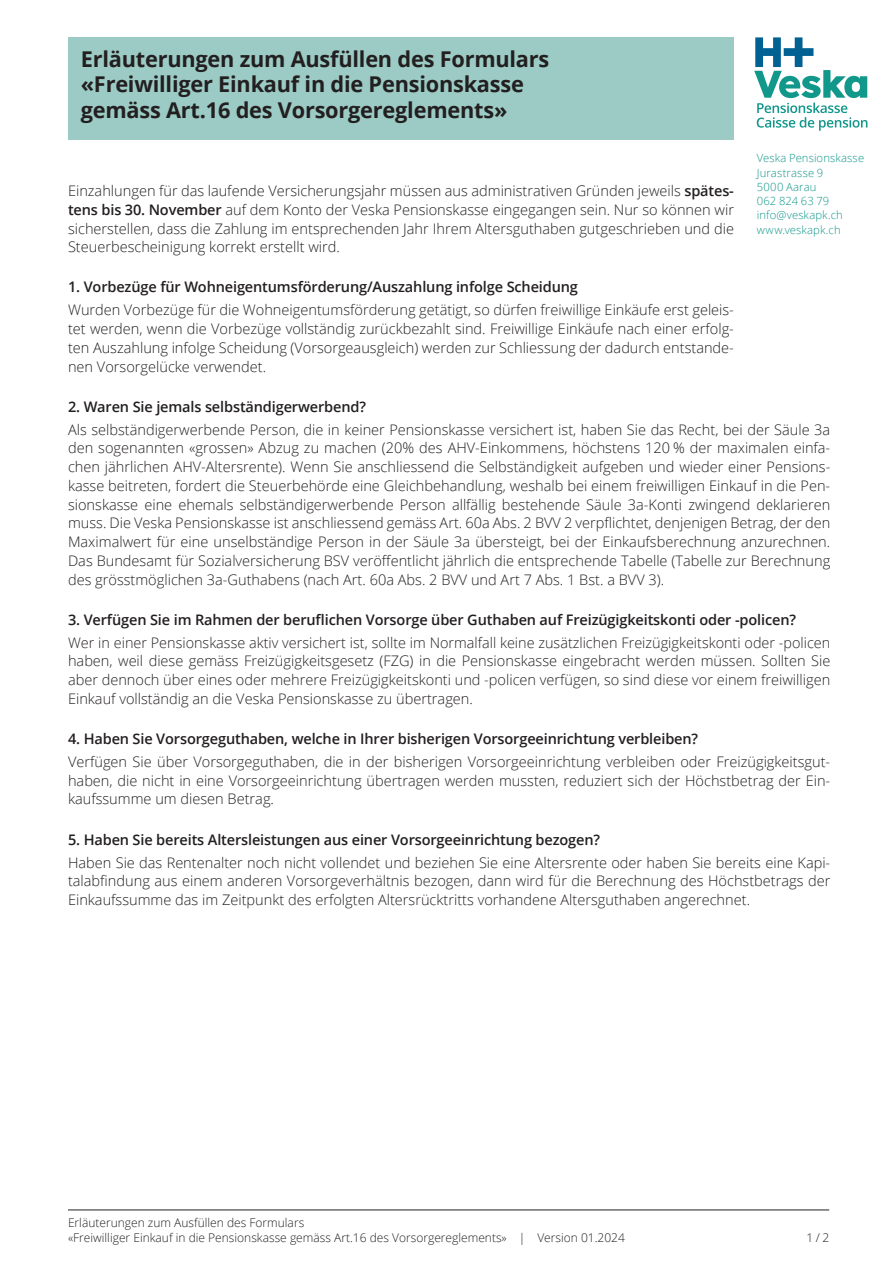
<style>
.page{position:relative;width:893px;height:1263px;background:#fff}
.page>*{position:absolute;margin:0;border:0;box-sizing:border-box;transform-origin:0 0}
.t1{font:700 21.75px/25.5px "Open Sans";letter-spacing:-.01em;color:#231f20}
.t2{font:300 14.55px/18.8px "Open Sans";color:#231f20;text-align:justify}
.t3{font:600 14.55px "Open Sans";letter-spacing:-.01em;color:#231f20}
.t4{font:300 12px/14.4px "Open Sans";color:#231f20}
.t5{font:300 11.25px/14.2px "Open Sans";letter-spacing:.01em;color:#12978b}
.s1{font-weight:600}
</style>
<div class="page">
<hr style="left:68px;top:1209px;width:761px;height:1px;background:#231f20">
<svg style="left:754px;top:37px;width:113px;height:94px"></svg>
<div style="left:68px;top:37px;width:666px;height:102px;background:#9bcbc4"></div>
<h1 class="t1" style="left:81px;top:46px;width:470px">Erläuterungen zum Ausfüllen des Formulars «Freiwilliger Einkauf in die Pensionskasse gemäss Art.16 des Vorsorgereglements»</h1>
<p class="t5" style="left:757px;top:151px;width:109px">Veska Pensionskasse<br>Jurastrasse 9<br>5000 Aarau<br>062 824 63 79 info@veskapk.ch www.veskapk.ch</p>
<p class="t2" style="left:68px;top:181px;width:667px">Einzahlungen für das laufende Versicherungsjahr müssen aus administrativen Gründen jeweils <span class="s1">spätes&shy;tens bis 30. November</span> auf dem Konto der Veska Pensionskasse eingegangen sein. Nur so können wir sicherstellen, dass die Zahlung im entsprechenden Jahr Ihrem Altersguthaben gutgeschrieben und die Steuerbescheinigung korrekt erstellt wird.</p>
<p class="t3" style="left:68px;top:277px;width:511px">1. Vorbezüge für Wohneigentumsförderung/Auszahlung infolge Scheidung</p>
<p class="t2" style="left:68px;top:300px;width:667px">Wurden Vorbezüge für die Wohneigentumsförderung getätigt, so dürfen freiwillige Einkäufe erst geleis&shy;tet werden, wenn die Vorbezüge vollständig zurückbezahlt sind. Freiwillige Einkäufe nach einer erfolg&shy;ten Auszahlung infolge Scheidung (Vorsorgeausgleich) werden zur Schliessung der dadurch entstande&shy;nen Vorsorgelücke verwendet.</p>
<p class="t3" style="left:68px;top:396px;width:299px">2. Waren Sie jemals selbständigerwerbend?</p>
<p class="t2" style="left:68px;top:420px;width:764px">Als selbständigerwerbende Person, die in keiner Pensionskasse versichert ist, haben Sie das Recht, bei der Säule 3a den sogenannten «grossen» Abzug zu machen (20% des AHV-Einkommens, höchstens 120 % der maximalen einfa&shy;chen jährlichen AHV-Altersrente). Wenn Sie anschliessend die Selbständigkeit aufgeben und wieder einer Pensions&shy;kasse beitreten, fordert die Steuerbehörde eine Gleichbehandlung, weshalb bei einem freiwilligen Einkauf in die Pen&shy;sionskasse eine ehemals selbständigerwerbende Person allfällig bestehende Säule 3a-Konti zwingend deklarieren muss. Die Veska Pensionskasse ist anschliessend gemäss Art. 60a Abs. 2 BVV 2 verpflichtet, denjenigen Betrag, der den Maximalwert für eine unselbständige Person in der Säule 3a übersteigt, bei der Einkaufsberechnung anzurechnen.<br>Das Bundesamt für Sozialversicherung BSV veröffentlicht jährlich die entsprechende Tabelle (Tabelle zur Berechnung des grösstmöglichen 3a-Guthabens (nach Art. 60a Abs. 2 BVV und Art 7 Abs. 1 Bst. a BVV 3).</p>
<p class="t3" style="left:68px;top:609px;width:729px">3. Verfügen Sie im Rahmen der beruflichen Vorsorge über Guthaben auf Freizügigkeitskonti oder -policen?</p>
<p class="t2" style="left:68px;top:633px;width:764px">Wer in einer Pensionskasse aktiv versichert ist, sollte im Normalfall keine zusätzlichen Freizügigkeitskonti oder -policen haben, weil diese gemäss Freizügigkeitsgesetz (FZG) in die Pensionskasse eingebracht werden müssen. Sollten Sie aber dennoch über eines oder mehrere Freizügigkeitskonti und -policen verfügen, so sind diese vor einem freiwilligen Einkauf vollständig an die Veska Pensionskasse zu übertragen.</p>
<p class="t3" style="left:68px;top:729px;width:632px">4. Haben Sie Vorsorgeguthaben, welche in Ihrer bisherigen Vorsorgeeinrichtung verbleiben?</p>
<p class="t2" style="left:68px;top:752px;width:764px">Verfügen Sie über Vorsorgeguthaben, die in der bisherigen Vorsorgeeinrichtung verbleiben oder Freizügigkeitsgut&shy;haben, die nicht in eine Vorsorgeeinrichtung übertragen werden mussten, reduziert sich der Höchstbetrag der Ein&shy;kaufssumme um diesen Betrag.</p>
<p class="t3" style="left:68px;top:829px;width:534px">5. Haben Sie bereits Altersleistungen aus einer Vorsorgeeinrichtung bezogen?</p>
<p class="t2" style="left:68px;top:852px;width:764px">Haben Sie das Rentenalter noch nicht vollendet und beziehen Sie eine Altersrente oder haben Sie bereits eine Kapi&shy;talabfindung aus einem anderen Vorsorgeverhältnis bezogen, dann wird für die Berechnung des Höchstbetrags der Einkaufssumme das im Zeitpunkt des erfolgten Altersrücktritts vorhandene Altersguthaben angerechnet.</p>
<p class="t4" style="left:68px;top:1215px;width:558px">Erläuterungen zum Ausfüllen des Formulars<br>«Freiwilliger Einkauf in die Pensionskasse gemäss Art.16 des Vorsorgereglements» | Version 01.2024</p>
<p class="t4" style="left:807px;top:1230px;width:24px">1 / 2</p>
</div>
